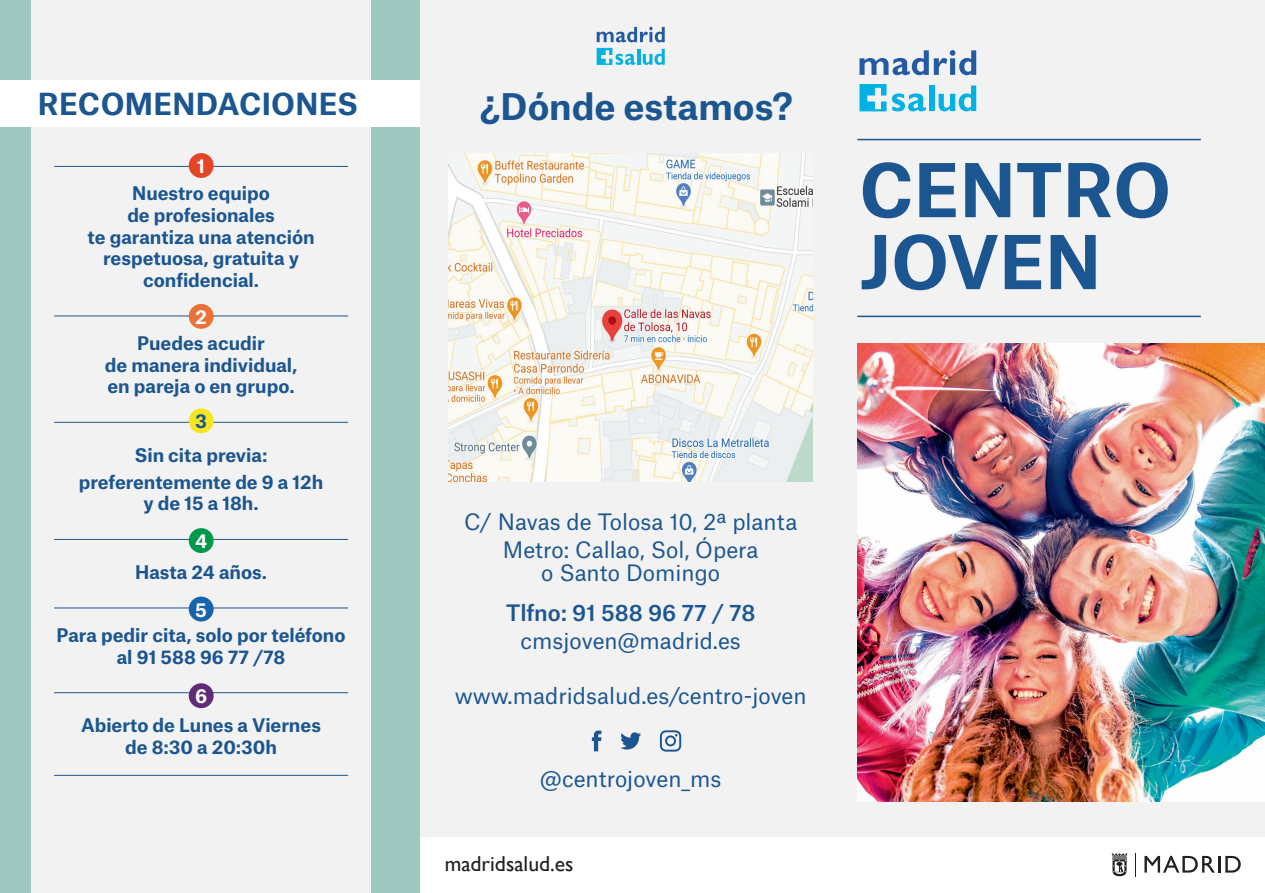
<style>
.page{position:relative;width:1265px;height:893px;background:#f2f2f2}
.page>*{position:absolute;margin:0;border:0;box-sizing:border-box;transform-origin:0 0}
.t1{font:700 70.8px/71.8px "Atlas Grotesk";color:#1c5690}
.t2{font:700 35.1px "Atlas Grotesk";color:#1c5690}
.t3{font:700 29.1px "Atlas Grotesk";letter-spacing:.01em;color:#1c5690}
.t4{font:21.6px/27.6px "Atlas Grotesk";color:#1c5690;text-align:center}
.t5{font:500 21.6px "Atlas Grotesk";color:#1c5690}
.t6{font:21.6px "Gill Sans";color:#231f20}
.t7{font:700 18.3px "Atlas Grotesk";color:#fff}
.t8{font:700 18.3px "Atlas Grotesk";color:#1c5690}
.t9{font:700 18px/21.6px "Atlas Grotesk";letter-spacing:-.005em;color:#1c5690;text-align:center}
</style>
<div class="page">
<div style="left:0;top:0;width:31px;height:893px;background:#9fc9c0"></div>
<hr style="left:54px;top:166px;width:294px;height:1px;background:#1c5690">
<hr style="left:54px;top:316px;width:294px;height:1px;background:#1c5690">
<hr style="left:54px;top:422px;width:294px;height:1px;background:#1c5690">
<hr style="left:54px;top:539px;width:294px;height:1px;background:#1c5690">
<hr style="left:54px;top:607px;width:294px;height:1px;background:#1c5690">
<hr style="left:54px;top:692px;width:294px;height:1px;background:#1c5690">
<hr style="left:54px;top:775px;width:294px;height:1px;background:#1c5690">
<div style="left:189px;top:304px;width:25px;height:25px;background:#eb7138;border-radius:50%"></div>
<div style="left:189px;top:408px;width:25px;height:25px;background:#f5e71f;border-radius:50%"></div>
<div style="left:189px;top:528px;width:25px;height:25px;background:#00984a;border-radius:50%"></div>
<div style="left:189px;top:596px;width:25px;height:25px;background:#1863ae;border-radius:50%"></div>
<div style="left:189px;top:683px;width:25px;height:25px;background:#602c78;border-radius:50%"></div>
<div style="left:189px;top:153px;width:25px;height:25px;background:#e34525;border-radius:50%"></div>
<svg style="left:596px;top:48px;width:39px;height:17px"></svg>
<hr style="left:637px;top:49px;width:3px;height:16px;background:#00b1e4">
<svg style="left:643px;top:49px;width:22px;height:16px"></svg>
<svg style="left:596px;top:27px;width:69px;height:15px"></svg>
<div style="left:420px;top:837px;width:845px;height:56px;background:#fff"></div>
<svg style="left:1135px;top:853px;width:1px;height:23px"></svg>
<svg style="left:1144px;top:856px;width:96px;height:16px"></svg>
<svg style="left:1111px;top:853px;width:17px;height:23px"></svg>
<svg style="left:592px;top:730px;width:9px;height:21px"></svg>
<svg style="left:620px;top:732px;width:21px;height:17px"></svg>
<svg style="left:660px;top:730px;width:21px;height:21px"></svg>
<img style="left:449px;top:153px;width:363px;height:328px">
<hr style="left:857px;top:316px;width:343px;height:1px;background:#1c5690">
<hr style="left:857px;top:139px;width:343px;height:1px;background:#1c5690">
<svg style="left:859px;top:84px;width:27px;height:27px"></svg>
<svg style="left:892px;top:93px;width:34px;height:18px"></svg>
<div style="left:929px;top:86px;width:5px;height:25px;background:#00b1e4"></div>
<svg style="left:938px;top:86px;width:38px;height:25px"></svg>
<svg style="left:859px;top:50px;width:117px;height:25px"></svg>
<img style="left:857px;top:343px;width:408px;height:459px">
<div style="left:371px;top:0;width:49px;height:893px;background:#9fc9c0"></div>
<div style="left:0;top:81px;width:420px;height:46px;background:#fff"></div>
<h3 class="t3" style="left:38px;top:80px;width:322px">RECOMENDACIONES</h3>
<h2 class="t2" style="left:480px;top:77px;width:315px">¿Dónde estamos?</h2>
<p class="t7" style="left:197px;top:151px;width:9px">1</p>
<h1 class="t1" style="left:859px;top:147px;width:313px">CENTRO<br>JOVEN</h1>
<p class="t9" style="left:88px;top:181px;width:228px">Nuestro equipo<br>de profesionales<br>te garantiza una atención respetuosa, gratuita y confidencial.</p>
<p class="t7" style="left:195px;top:302px;width:13px">2</p>
<p class="t9" style="left:105px;top:330px;width:194px">Puedes acudir<br>de manera individual, en pareja o en grupo.</p>
<p class="t8" style="left:195px;top:406px;width:13px">3</p>
<p class="t9" style="left:79px;top:439px;width:246px;line-height:27px">Sin cita previa: preferentemente de 9 a 12h</p>
<p class="t9" style="left:144px;top:491px;width:117px">y de 15 a 18h.</p>
<p class="t7" style="left:195px;top:526px;width:14px">4</p>
<p class="t9" style="left:135px;top:559px;width:134px">Hasta 24 años.</p>
<p class="t7" style="left:195px;top:594px;width:13px">5</p>
<p class="t9" style="left:57px;top:622px;width:290px">Para pedir cita, solo por teléfono al 91 588 96 77 /78</p>
<p class="t7" style="left:195px;top:681px;width:14px">6</p>
<p class="t9" style="left:81px;top:712px;width:241px">Abierto de Lunes a Viernes de 8:30 a 20:30h</p>
<p class="t4" style="left:464px;top:505px;width:335px">C/ Navas de Tolosa 10, 2ª planta<br>Metro: Callao, Sol, Ópera</p>
<p class="t4" style="left:541px;top:556px;width:180px">o Santo Domingo</p>
<p class="t5" style="left:506px;top:595px;width:251px">Tlfno: 91 588 96 77 / 78</p>
<p class="t4" style="left:520px;top:624px;width:222px">cmsjoven@madrid.es</p>
<p class="t4" style="left:455px;top:680px;width:353px">www.madridsalud.es/centro-joven</p>
<p class="t4" style="left:540px;top:763px;width:183px">@centrojoven_ms</p>
<p class="t6" style="left:445px;top:851px;width:130px">madridsalud.es</p>
</div>
